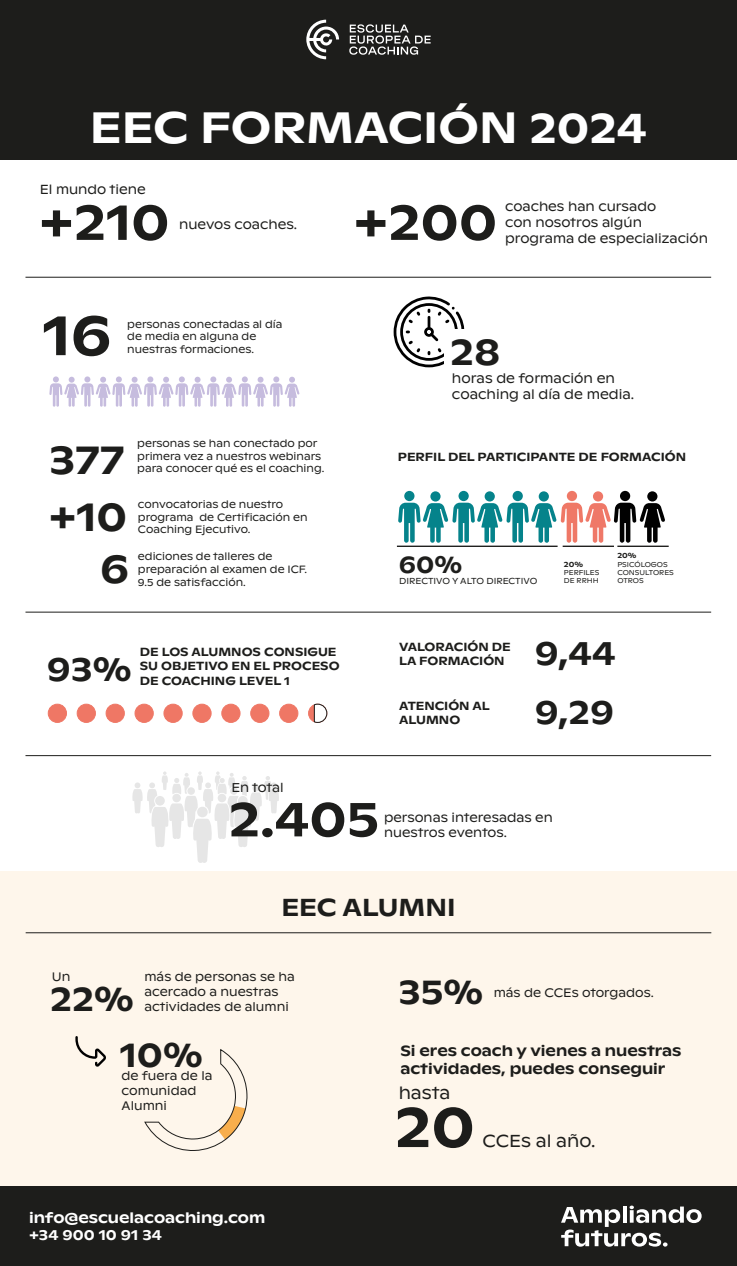
<style>
.page{position:relative;width:737px;height:1266px;background:#fff}
.page>*{position:absolute;margin:0;border:0;box-sizing:border-box;transform-origin:0 0}
.t1{font:500 58.45px "Ginto Nord";color:#1d1d1b}
.t2{font:500 57.93px "Ginto Nord";color:#1d1d1b}
.t3{font:500 51.45px "Ginto Nord";color:#1d1d1b}
.t4{font:500 50.05px "Ginto Nord";color:#1d1d1b}
.t5{font:500 43.75px "Ginto Nord";color:#fff}
.t6{font:500 41.12px/56px "Ginto Nord";color:#1d1d1b}
.t7{font:500 37.98px "Ginto Nord";color:#1d1d1b}
.t8{font:500 35px "Ginto Nord";color:#1d1d1b}
.t9{font:500 34.3px "Ginto Nord";color:#1d1d1b}
.t10{font:500 24.5px "Ginto Nord";color:#1d1d1b}
.t11{font:500 24.5px "Ginto Nord";color:#1e1e1c}
.t12{font:17.32px "Ginto Nord";color:#1d1d1b}
.t13{font:500 14.7px/17.7px "Ginto Nord";color:#1d1d1b}
.t14{font:500 14.7px/17.7px "Ginto Nord";color:#fff}
.t15{font:13.47px/16.1px "Ginto Nord";color:#1d1d1b}
.t16{font:13.12px/15.8px "Ginto Nord";color:#1d1d1b}
.t17{font:12.78px "Ginto Nord";color:#1d1d1b}
.t18{font:12.25px/14.7px "Ginto Nord";color:#1d1d1b}
.t19{font:500 11.72px/14.2px "Ginto Nord";color:#1d1d1b}
.t20{font:10.5px/12.6px "Ginto Nord";color:#1d1d1b}
.t21{font:8.75px "Ginto Nord";color:#1e1e1c}
.t22{font:500 7.7px "Ginto Nord";color:#1e1e1c}
.t23{font:500 7.52px "Ginto Nord";color:#1e1e1c}
.t24{font:7px/8.4px "Ginto Nord";color:#1e1e1c}
</style>
<div class="page">
<svg style="left:132px;top:771px;width:147px;height:91px"></svg>
<div style="left:0;top:871px;width:737px;height:321px;background:#fef6eb"></div>
<div style="left:222px;top:704px;width:18px;height:18px;background:#ef7765;border-radius:50%"></div>
<div style="left:221px;top:703px;width:19px;height:19px;border:1px solid #ef7765;border-radius:50%"></div>
<div style="left:164px;top:704px;width:18px;height:18px;background:#ef7765;border-radius:50%"></div>
<div style="left:164px;top:703px;width:18px;height:19px;border:1px solid #ef7765;border-radius:50%"></div>
<div style="left:106px;top:704px;width:18px;height:18px;background:#ef7765;border-radius:50%"></div>
<div style="left:106px;top:703px;width:19px;height:19px;border:1px solid #ef7765;border-radius:50%"></div>
<div style="left:48px;top:704px;width:18px;height:18px;background:#ef7765;border-radius:50%"></div>
<div style="left:48px;top:703px;width:19px;height:19px;border:1px solid #ef7765;border-radius:50%"></div>
<svg style="left:308px;top:704px;width:19px;height:18px"></svg>
<div style="left:308px;top:703px;width:19px;height:19px;border:1px solid #ef7765;border-radius:50%"></div>
<div style="left:193px;top:704px;width:18px;height:18px;background:#ef7765;border-radius:50%"></div>
<div style="left:193px;top:703px;width:18px;height:19px;border:1px solid #ef7765;border-radius:50%"></div>
<div style="left:280px;top:704px;width:18px;height:18px;background:#ef7765;border-radius:50%"></div>
<div style="left:279px;top:703px;width:19px;height:19px;border:1px solid #ef7765;border-radius:50%"></div>
<div style="left:251px;top:704px;width:18px;height:18px;background:#ef7765;border-radius:50%"></div>
<div style="left:250px;top:703px;width:19px;height:19px;border:1px solid #ef7765;border-radius:50%"></div>
<div style="left:135px;top:704px;width:18px;height:18px;background:#ef7765;border-radius:50%"></div>
<div style="left:135px;top:703px;width:18px;height:19px;border:1px solid #ef7765;border-radius:50%"></div>
<div style="left:77px;top:704px;width:18px;height:18px;background:#ef7765;border-radius:50%"></div>
<div style="left:77px;top:703px;width:19px;height:19px;border:1px solid #ef7765;border-radius:50%"></div>
<hr style="left:25px;top:277px;width:686px;height:1px;background:#1d1d1b">
<hr style="left:25px;top:611px;width:686px;height:1px;background:#1d1d1b">
<hr style="left:25px;top:755px;width:686px;height:1px;background:#1d1d1b">
<hr style="left:26px;top:932px;width:685px;height:1px;background:#1d1d1b">
<svg style="left:49px;top:376px;width:250px;height:30px"></svg>
<svg style="left:393px;top:296px;width:71px;height:71px"></svg>
<div style="left:444px;top:329px;width:175px;height:88px;background:#fff"></div>
<div style="left:0;top:0;width:736px;height:159px;background:#1d1d1b"></div>
<svg style="left:349px;top:24px;width:81px;height:31px"></svg>
<svg style="left:306px;top:20px;width:33px;height:39px"></svg>
<div style="left:0;top:1185px;width:736px;height:80px;background:#1d1d1b"></div>
<svg style="left:561px;top:1205px;width:140px;height:41px"></svg>
<svg style="left:144px;top:1049px;width:103px;height:101px"></svg>
<svg style="left:75px;top:1036px;width:31px;height:30px"></svg>
<div style="left:404px;top:491px;width:10px;height:10px;background:#05838b;border-radius:50%"></div>
<div style="left:430px;top:491px;width:10px;height:10px;background:#05838b;border-radius:50%"></div>
<div style="left:458px;top:491px;width:11px;height:10px;background:#05838b;border-radius:50%"></div>
<div style="left:484px;top:491px;width:11px;height:10px;background:#05838b;border-radius:50%"></div>
<div style="left:512px;top:491px;width:11px;height:10px;background:#05838b;border-radius:50%"></div>
<div style="left:538px;top:491px;width:11px;height:10px;background:#05838b;border-radius:50%"></div>
<div style="left:567px;top:491px;width:10px;height:10px;background:#ef7866;border-radius:50%"></div>
<div style="left:620px;top:491px;width:10px;height:10px;background:#010101;border-radius:50%"></div>
<div style="left:593px;top:491px;width:10px;height:10px;background:#ef7868;border-radius:50%"></div>
<div style="left:647px;top:491px;width:10px;height:10px;background:#010101;border-radius:50%"></div>
<svg style="left:398px;top:502px;width:267px;height:40px"></svg>
<hr style="left:397px;top:545px;width:160px;height:2px;background:#1e1e1c">
<hr style="left:562px;top:545px;width:52px;height:2px;background:#1e1e1c">
<hr style="left:617px;top:545px;width:51px;height:2px;background:#1e1e1c">
<svg style="left:314px;top:703px;width:13px;height:19px"></svg>
<h3 class="t5" style="left:90px;top:95px;width:558px">EEC FORMACIÓN 2024</h3>
<p class="t16" style="left:40px;top:180px;width:107px">El mundo tiene</p>
<h3 class="t3" style="left:39px;top:183px;width:132px">+210</h3>
<p class="t16" style="left:179px;top:216px;width:119px">nuevos coaches.</p>
<h3 class="t3" style="left:353px;top:183px;width:145px">+200</h3>
<p class="t16" style="left:505px;top:198px;width:152px">coaches han cursado con nosotros algún</p>
<p class="t16" style="left:505px;top:229px;width:204px">programa de especialización</p>
<h2 class="t2" style="left:42px;top:291px;width:71px">16</h2>
<p class="t20" style="left:127px;top:317px;width:157px">personas conectadas al día de media en alguna de</p>
<p class="t20" style="left:127px;top:342px;width:128px">nuestras formaciones.</p>
<h3 class="t6" style="left:49px;top:429px;width:80px">377 +10</h3>
<h3 class="t6" style="left:100px;top:537px;width:31px">6</h3>
<p class="t20" style="left:137px;top:436px;width:189px">personas se han conectado por primera vez a nuestros webinars para conocer qué es el coaching.</p>
<p class="t20" style="left:138px;top:497px;width:171px">convocatorias de nuestro programa de Certificación en<br>Coaching Ejecutivo.</p>
<p class="t20" style="left:138px;top:549px;width:171px">ediciones de talleres de preparación al examen de ICF.</p>
<p class="t20" style="left:138px;top:575px;width:109px">9.5 de satisfacción.</p>
<h3 class="t9" style="left:47px;top:643px;width:86px">93%</h3>
<p class="t19" style="left:140px;top:644px;width:201px">DE LOS ALUMNOS CONSIGUE<br>SU OBJETIVO EN EL PROCESO<br>DE COACHING LEVEL 1</p>
<p class="t17" style="left:231px;top:778px;width:54px">En total</p>
<h3 class="t7" style="left:450px;top:323px;width:52px">28</h3>
<p class="t15" style="left:452px;top:369px;width:184px">horas de formación en coaching al día de media.</p>
<p class="t19" style="left:398px;top:449px;width:289px">PERFIL DEL PARTICIPANTE DE FORMACIÓN</p>
<h3 class="t11" style="left:399px;top:546px;width:65px">60%</h3>
<p class="t21" style="left:399px;top:575px;width:140px">DIRECTIVO Y ALTO DIRECTIVO</p>
<p class="t22" style="left:564px;top:558px;width:21px">20%</p>
<p class="t24" style="left:564px;top:568px;width:37px">PERFILES<br>DE RRHH</p>
<p class="t23" style="left:617px;top:549px;width:21px">20%</p>
<p class="t24" style="left:617px;top:559px;width:58px">PSICÓLOGOS<br>CONSULTORES<br>OTROS</p>
<p class="t19" style="left:399px;top:638px;width:113px">VALORACIÓN DE<br>LA FORMACIÓN</p>
<p class="t19" style="left:399px;top:697px;width:92px">ATENCIÓN AL<br>ALUMNO</p>
<h3 class="t9" style="left:535px;top:627px;width:83px">9,44</h3>
<h3 class="t9" style="left:535px;top:686px;width:81px">9,29</h3>
<h3 class="t4" style="left:229px;top:781px;width:152px">2.405</h3>
<p class="t17" style="left:384px;top:808px;width:170px">personas interesadas en</p>
<p class="t17" style="left:384px;top:823px;width:124px">nuestros eventos.</p>
<h3 class="t10" style="left:281px;top:888px;width:176px">EEC ALUMNI</h3>
<p class="t18" style="left:144px;top:968px;width:152px">más de personas se ha acercado a nuestras actividades de alumni</p>
<p class="t18" style="left:52px;top:968px;width:20px">Un</p>
<h3 class="t8" style="left:50px;top:972px;width:85px">22%</h3>
<h3 class="t8" style="left:398px;top:965px;width:86px">35%</h3>
<p class="t18" style="left:493px;top:984px;width:162px">más de CCEs otorgados.</p>
<h3 class="t8" style="left:120px;top:1028px;width:84px">10%</h3>
<p class="t18" style="left:122px;top:1067px;width:92px">de fuera de la comunidad<br>Alumni</p>
<h3 class="t14" style="left:29px;top:1207px;width:238px">info@escuelacoaching.com +34 900 10 91 34</h3>
<h3 class="t13" style="left:400px;top:1040px;width:283px">Si eres coach y vienes a nuestras actividades, puedes conseguir</h3>
<h3 class="t12" style="left:399px;top:1080px;width:53px">hasta</h3>
<h1 class="t1" style="left:395px;top:1082px;width:82px">20</h1>
<h3 class="t12" style="left:482px;top:1128px;width:114px">CCEs al año.</h3>
</div>
